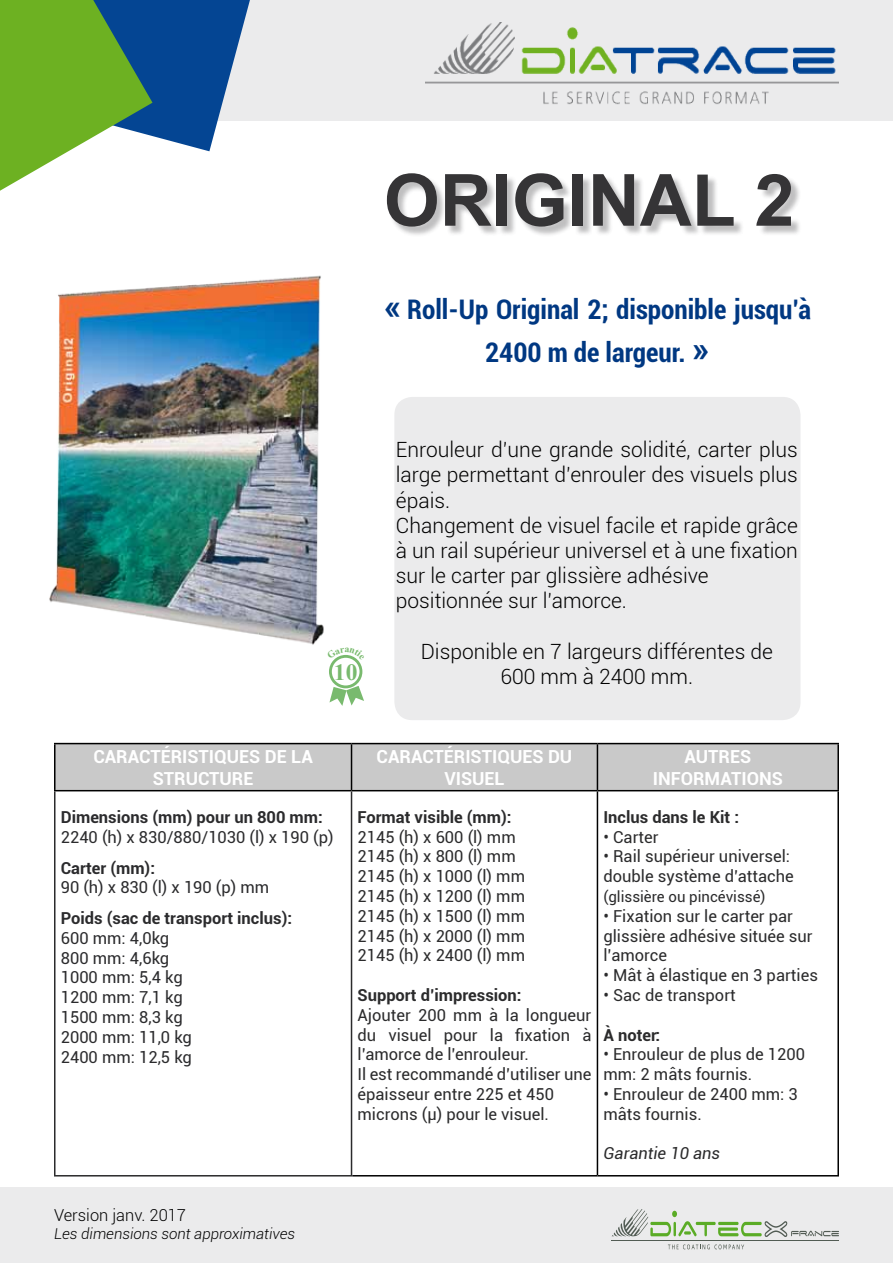
<style>
.page{position:relative;width:893px;height:1263px;background:#fff}
.page>*{position:absolute;margin:0;border:0;box-sizing:border-box;transform-origin:0 0}
.t1{font:700 72px "Arial";color:#353436}
.t2{font:700 condensed 27px/43.2px "Roboto";color:#003882;text-align:center}
.t3{font:700 23.7px "Times New Roman";color:#79ba6e}
.t4{font:300 21px/25.2px "Roboto";color:#000}
.t5{font:700 18px/21.6px "Roboto";color:#fff;text-align:center}
.t6{font:16.5px/19.8px "Roboto";color:#2b2b2c}
.t7{font:16.5px/19.8px "Roboto";color:#2b2b2d}
.t8{font:700 16.5px "Roboto";color:#2b2b2d}
.t9{font:700 16.5px "Roboto";color:#2b2b2c}
.t10{font:300 16.5px "Roboto";color:#000}
.t11{font:italic 16.5px "Roboto";color:#2b2b2c}
.t12{font:italic 300 15px "Roboto";color:#000}
.t13{font:15px "Roboto";color:#2b2b2c}
.s1{font-stretch:normal;font-size:36px}
</style>
<div class="page">
<div style="left:0;top:1187px;width:893px;height:76px;background:#ebebec"></div>
<div style="left:0;top:0;width:893px;height:120px;background:#ebebec"></div>
<img style="left:425px;top:23px;width:414px;height:82px">
<svg style="left:0;top:0;width:250px;height:191px"></svg>
<div style="left:388px;top:175px;width:414px;height:62px;background:#3e3d40;opacity:.33"></div>
<img style="left:49px;top:275px;width:275px;height:370px">
<div style="left:394px;top:397px;width:406px;height:323px;background:#ebebec;border-radius:18px"></div>
<div style="left:56px;top:744px;width:781px;height:46px;background:#c9c9c9"></div>
<hr style="left:54px;top:743px;width:297px;height:1px;background:#000">
<hr style="left:351px;top:743px;width:246px;height:1px;background:#000">
<hr style="left:351px;top:744px;width:1px;height:46px;background:#000">
<hr style="left:597px;top:743px;width:242px;height:1px;background:#000">
<hr style="left:597px;top:744px;width:1px;height:46px;background:#000">
<hr style="left:597px;top:791px;width:1px;height:384px;background:#000">
<hr style="left:837px;top:791px;width:2px;height:384px;background:#000">
<hr style="left:352px;top:1175px;width:245px;height:1px;background:#000">
<hr style="left:597px;top:1175px;width:242px;height:1px;background:#000">
<hr style="left:54px;top:744px;width:2px;height:46px;background:#000">
<hr style="left:837px;top:744px;width:2px;height:46px;background:#000">
<hr style="left:54px;top:790px;width:297px;height:1px;background:#000">
<hr style="left:351px;top:790px;width:246px;height:1px;background:#000">
<hr style="left:597px;top:790px;width:242px;height:1px;background:#000">
<hr style="left:54px;top:791px;width:2px;height:384px;background:#2b2b2c">
<hr style="left:351px;top:791px;width:1px;height:384px;background:#2b2b2c">
<hr style="left:54px;top:1175px;width:298px;height:1px;background:#2b2b2c">
<hr style="left:612px;top:1240px;width:227px;height:1px;background:#525c54">
<svg style="left:668px;top:1244px;width:76px;height:5px"></svg>
<svg style="left:612px;top:1209px;width:227px;height:28px"></svg>
<svg style="left:329px;top:686px;width:35px;height:20px"></svg>
<div style="left:329px;top:655px;width:33px;height:33px;border:3px solid #79ba6e;border-radius:50%"></div>
<svg style="left:334px;top:655px;width:24px;height:5px"></svg>
<h1 class="t1" style="left:384px;top:152px;width:412px">ORIGINAL 2</h1>
<h2 class="t2" style="left:384px;top:287px;width:429px"><span class="s1">«</span> Roll-Up Original 2; disponible jusqu’à<br>2400 m de largeur. <span class="s1">»</span></h2>
<h3 class="t3" style="left:334px;top:655px;width:25px">10</h3>
<p class="t4" style="left:396px;top:436px;width:404px">Enrouleur d’une grande solidité, carter plus large permettant d’enrouler des visuels plus épais.<br>Changement de visuel facile et rapide grâce à un rail supérieur universel et à une fixation sur le carter par glissière adhésive positionnée sur l’amorce.</p>
<p class="t4" style="left:421px;top:638px;width:354px;text-align:center">Disponible en 7 largeurs différentes de<br>600 mm à 2400 mm.</p>
<p class="t5" style="left:93px;top:745px;width:221px">CARACTÉRISTIQUES DE LA<br>STRUCTURE</p>
<p class="t5" style="left:377px;top:745px;width:197px">CARACTÉRISTIQUES DU<br>VISUEL</p>
<p class="t5" style="left:653px;top:745px;width:132px">AUTRES<br>INFORMATIONS</p>
<p class="t8" style="left:61px;top:806px;width:264px">Dimensions (mm) pour un 800 mm:</p>
<p class="t7" style="left:61px;top:827px;width:274px">2240 (h) x 830/880/1030 (l) x 190 (p)</p>
<p class="t8" style="left:61px;top:856px;width:96px">Carter (mm):</p>
<p class="t7" style="left:61px;top:877px;width:210px">90 (h) x 830 (l) x 190 (p) mm</p>
<p class="t8" style="left:61px;top:906px;width:233px">Poids (sac de transport inclus):</p>
<p class="t7" style="left:61px;top:927px;width:133px">600 mm: 4,0kg<br>800 mm: 4,6kg<br>1000 mm: 5,4 kg<br>1200 mm: 7,1 kg<br>1500 mm: 8,3 kg<br>2000 mm: 11,0 kg<br>2400 mm: 12,5 kg</p>
<p class="t9" style="left:358px;top:805px;width:156px">Format visible (mm):</p>
<p class="t6" style="left:358px;top:826px;width:169px">2145 (h) x 600 (l) mm<br>2145 (h) x 800 (l) mm<br>2145 (h) x 1000 (l) mm<br>2145 (h) x 1200 (l) mm<br>2145 (h) x 1500 (l) mm<br>2145 (h) x 2000 (l) mm<br>2145 (h) x 2400 (l) mm</p>
<p class="t9" style="left:358px;top:983px;width:166px">Support d’impression:</p>
<p class="t6" style="left:358px;top:1004px;width:235px">Ajouter 200 mm à la longueur du visuel pour la fixation à l’amorce de l’enrouleur.<br>Il est recommandé d’utiliser une épaisseur entre 225 et 450 microns (µ) pour le visuel.</p>
<p class="t9" style="left:603px;top:805px;width:137px">Inclus dans le Kit :</p>
<p class="t6" style="left:603px;top:826px;width:57px">• Carter</p>
<p class="t6" style="left:603px;top:846px;width:192px">• Rail supérieur universel: double système d’attache</p>
<p class="t13" style="left:603px;top:886px;width:164px">(glissière ou pincévissé)</p>
<p class="t6" style="left:603px;top:905px;width:211px">• Fixation sur le carter par glissière adhésive située sur l’amorce</p>
<p class="t6" style="left:603px;top:965px;width:216px">• Mât à élastique en 3 parties</p>
<p class="t6" style="left:603px;top:984px;width:134px">• Sac de transport</p>
<p class="t9" style="left:603px;top:1023px;width:58px">À noter:</p>
<p class="t6" style="left:603px;top:1044px;width:203px">• Enrouleur de plus de 1200 mm: 2 mâts fournis.</p>
<p class="t6" style="left:603px;top:1083px;width:196px">• Enrouleur de 2400 mm: 3 mâts fournis.</p>
<p class="t11" style="left:603px;top:1142px;width:118px">Garantie 10 ans</p>
<p class="t10" style="left:54px;top:1204px;width:134px">Version janv. 2017</p>
<p class="t12" style="left:54px;top:1223px;width:243px">Les dimensions sont approximatives</p>
</div>
